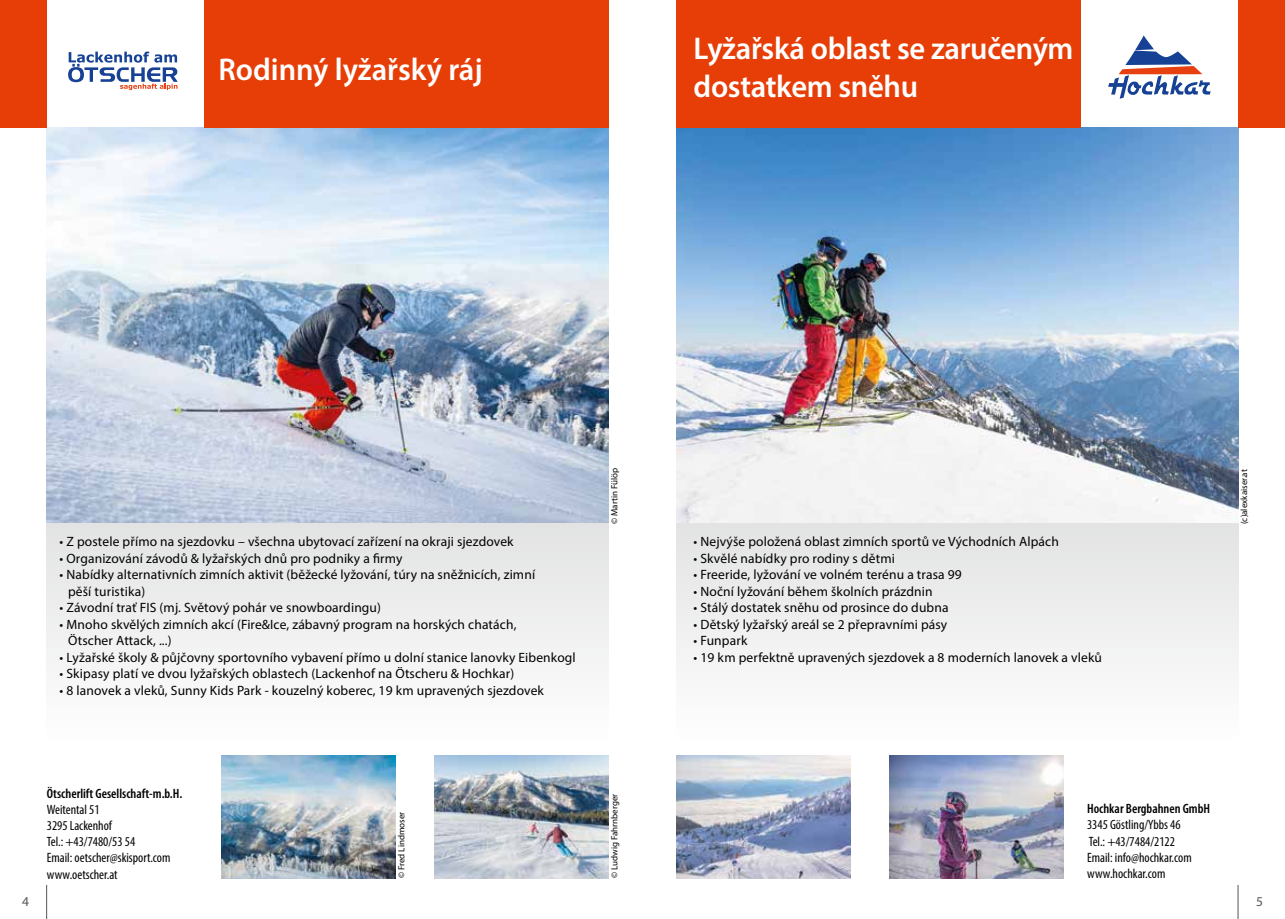
<style>
.page{position:relative;width:1285px;height:919px;background:#fff}
.page>*{position:absolute;margin:0;border:0;box-sizing:border-box;transform-origin:0 0}
.t1{font:600 31.5px/37.8px "Myriad Pro";letter-spacing:-.01em;color:#fff}
.t2{font:13.5px/16.5px "Myriad Pro";letter-spacing:.01em;color:#000}
.t3{font:condensed 13.5px/16.2px "Myriad Pro";color:#000}
.t4{font:600 condensed 13.5px "Myriad Pro";color:#000}
.t5{font:13.5px "Myriad Pro";color:#565655}
.t6{font:9px "Myriad Pro";color:#000}
</style>
<div class="page">
<img style="left:676px;top:128px;width:561px;height:395px">
<img style="left:47px;top:128px;width:561px;height:395px">
<div style="left:676px;top:0;width:404px;height:128px;background:#e73e07"></div>
<div style="left:204px;top:0;width:404px;height:128px;background:#e73e07"></div>
<div style="left:47px;top:523px;width:561px;height:221px;background:linear-gradient(to right,#f1f1f1,#f1f1f1)"></div>
<img style="left:221px;top:755px;width:174px;height:123px">
<img style="left:434px;top:755px;width:174px;height:123px">
<svg style="left:68px;top:52px;width:110px;height:38px"></svg>
<div style="left:676px;top:523px;width:561px;height:221px;background:linear-gradient(to right,#f1f1f1,#f1f1f1)"></div>
<img style="left:676px;top:755px;width:174px;height:123px">
<img style="left:889px;top:755px;width:174px;height:123px">
<svg style="left:1108px;top:35px;width:102px;height:64px"></svg>
<hr style="left:46px;top:884px;width:1px;height:34px;background:#565655">
<hr style="left:1237px;top:884px;width:1px;height:34px;background:#565655">
<div style="left:0;top:0;width:47px;height:128px;background:#e73e07"></div>
<div style="left:1237px;top:0;width:47px;height:128px;background:#e73e07"></div>
<h1 class="t1" style="left:218px;top:50px;width:266px">Rodinný lyžařský ráj</h1>
<h1 class="t1" style="left:693px;top:29px;width:381px">Lyžařská oblast se zaručeným dostatkem sněhu</h1>
<p class="t2" style="left:60px;top:533px;width:455px">• Z postele přímo na sjezdovku – všechna ubytovací zařízení na okraji sjezdovek</p>
<p class="t2" style="left:60px;top:549px;width:344px">• Organizování závodů &amp; lyžařských dnů pro podniky a firmy</p>
<p class="t2" style="left:68px;top:566px;width:468px;text-indent:-8px">• Nabídky alternativních zimních aktivit (běžecké lyžování, túry na sněžnicích, zimní pěší turistika)</p>
<p class="t2" style="left:60px;top:599px;width:323px">• Závodní trať FIS (mj. Světový pohár ve snowboardingu)</p>
<p class="t2" style="left:68px;top:615px;width:450px;text-indent:-9px">• Mnoho skvělých zimních akcí (Fire&amp;Ice, zábavný program na horských chatách,<br>Ötscher Attack, ...)</p>
<p class="t2" style="left:60px;top:648px;width:517px">• Lyžařské školy &amp; půjčovny sportovního vybavení přímo u dolní stanice lanovky Eibenkogl</p>
<p class="t2" style="left:60px;top:665px;width:456px">• Skipasy platí ve dvou lyžařských oblastech (Lackenhof na Ötscheru &amp; Hochkar)</p>
<p class="t2" style="left:60px;top:681px;width:486px">• 8 lanovek a vleků, Sunny Kids Park - kouzelný koberec, 19 km upravených sjezdovek</p>
<p class="t4" style="left:47px;top:785px;width:137px">Ötscherlift Gesellschaft-m.b.H.</p>
<p class="t3" style="left:47px;top:801px;width:125px">Weitental 51<br>3295 Lackenhof<br>Tel.: +43/7480/53 54<br>Email: oetscher@skisport.com www.oetscher.at</p>
<p class="t6" style="left:396px;top:878px;width:68px;rotate:-90deg">© Fred Lindmoser</p>
<p class="t6" style="left:608px;top:524px;width:57px;rotate:-90deg">© Martin Fülöp</p>
<p class="t6" style="left:608px;top:878px;width:86px;rotate:-90deg">© Ludwig Fahrnberger</p>
<p class="t2" style="left:693px;top:533px;width:367px">• Nejvýše položená oblast zimních sportů ve Východních Alpách</p>
<p class="t2" style="left:693px;top:549px;width:203px">• Skvělé nabídky pro rodiny s dětmi</p>
<p class="t2" style="left:693px;top:566px;width:270px">• Freeride, lyžování ve volném terénu a trasa 99</p>
<p class="t2" style="left:693px;top:582px;width:240px">• Noční lyžování během školních prázdnin</p>
<p class="t2" style="left:693px;top:599px;width:256px">• Stálý dostatek sněhu od prosince do dubna</p>
<p class="t2" style="left:693px;top:615px;width:255px">• Dětský lyžařský areál se 2 přepravními pásy</p>
<p class="t2" style="left:693px;top:632px;width:55px">• Funpark</p>
<p class="t2" style="left:693px;top:648px;width:410px">• 19 km perfektně upravených sjezdovek a 8 moderních lanovek a vleků</p>
<p class="t6" style="left:1238px;top:524px;width:56px;rotate:-90deg">(c)alexkaiser.at</p>
<p class="t4" style="left:1086px;top:801px;width:124px">Hochkar Bergbahnen GmbH</p>
<p class="t3" style="left:1086px;top:816px;width:106px">3345 Göstling/Ybbs 46<br>Tel.: +43/7484/2122<br>Email: info@hochkar.com www.hochkar.com</p>
<p class="t5" style="left:22px;top:892px;width:8px">4</p>
<p class="t5" style="left:1255px;top:892px;width:8px">5</p>
</div>
